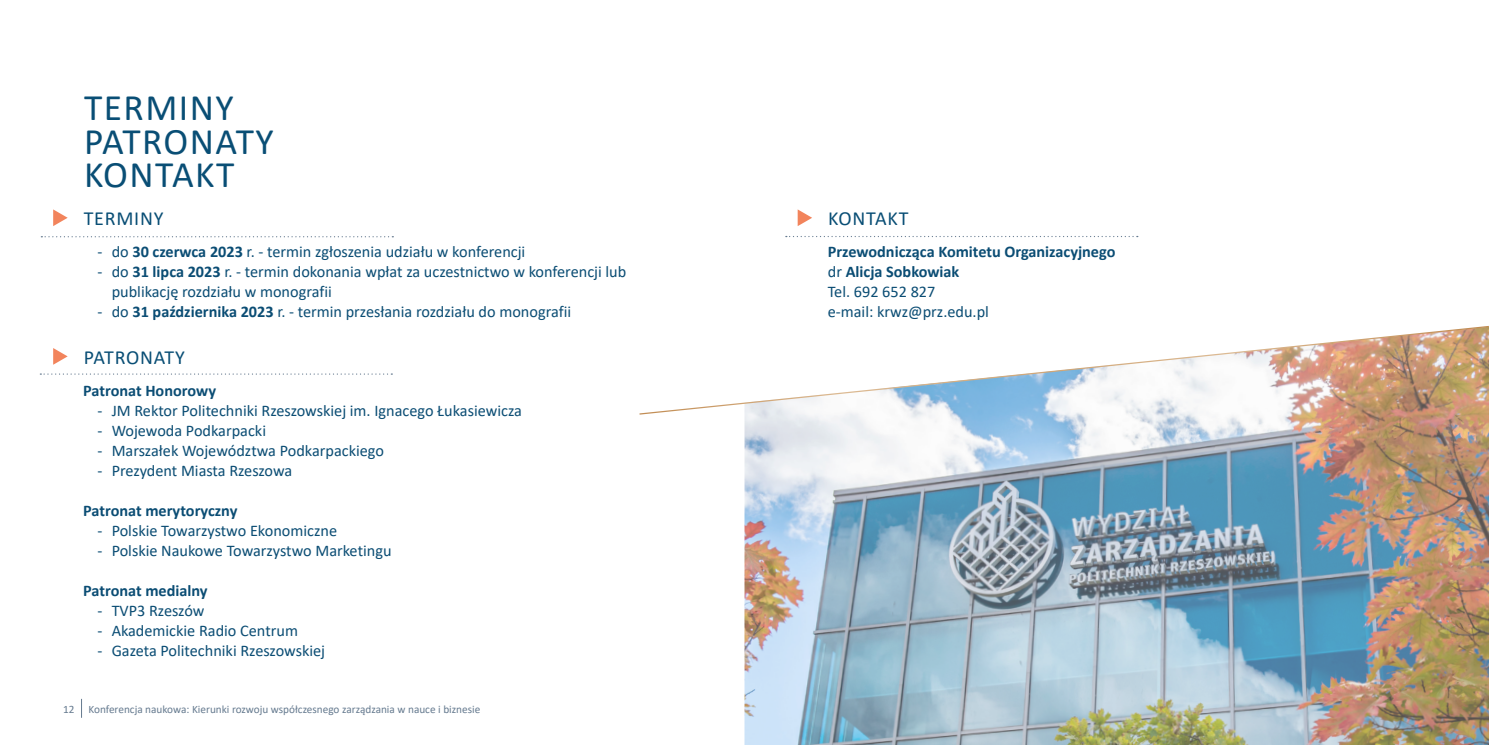
<style>
.page{position:relative;width:1489px;height:745px;background:#fff}
.page>*{position:absolute;margin:0;border:0;box-sizing:border-box;transform-origin:0 0}
.Body_headers_H1{font:37.5px/33.8px "Calibri";letter-spacing:.04em;color:#094e75}
.Body_headers_H2{font:20px "Calibri";letter-spacing:.04em;color:#094e75}
.Wypunktowanie{font:16.25px/20px "Calibri";color:#0b4d74}
.Body_Text{font:700 16.25px "Calibri";color:#0b4d74}
.Body_Text-2{font:16.25px "Calibri";color:#0b4d74}
.t1{font:11.25px "Calibri";color:#657a8f}
.s1{font-weight:700}
.s2{font-weight:400}
</style>
<div class="page">
<svg style="left:81px;top:698px;width:1px;height:19px"></svg>
<img style="left:744px;top:415px;width:744px;height:329px">
<svg style="left:785px;top:236px;width:352px;height:1px"></svg>
<svg style="left:797px;top:209px;width:15px;height:17px"></svg>
<svg style="left:639px;top:326px;width:849px;height:89px"></svg>
<svg style="left:40px;top:373px;width:352px;height:1px"></svg>
<svg style="left:41px;top:236px;width:352px;height:1px"></svg>
<svg style="left:53px;top:209px;width:15px;height:17px"></svg>
<svg style="left:53px;top:348px;width:15px;height:16px"></svg>
<h1 class="Body_headers_H1" style="left:84px;top:89px;width:191px">TERMINY<br>PATRONATY<br>KONTAKT</h1>
<h2 class="Body_headers_H2" style="left:84px;top:205px;width:81px">TERMINY</h2>
<p class="Wypunktowanie" style="left:97px;top:241px;width:429px">- do <span class="s1">30 czerwca 2023</span> r. - termin zgłoszenia udziału w konferencji</p>
<p class="Wypunktowanie" style="left:112px;top:261px;width:516px;text-indent:-14px">- do <span class="s1">31 lipca 2023</span> r. - termin dokonania wpłat za uczestnictwo w konferencji lub publikację rozdziału w monografii</p>
<p class="Wypunktowanie" style="left:97px;top:301px;width:475px">- do <span class="s1">31 października 2023</span> r. - termin przesłania rozdziału do monografii</p>
<h2 class="Body_headers_H2" style="left:84px;top:343px;width:103px">PATRONATY</h2>
<p class="Body_Text" style="left:83px;top:379px;width:134px">Patronat Honorowy</p>
<p class="Wypunktowanie" style="left:97px;top:400px;width:426px">- JM Rektor Politechniki Rzeszowskiej im. Ignacego Łukasiewicza</p>
<p class="Wypunktowanie" style="left:97px;top:420px;width:170px">- Wojewoda Podkarpacki</p>
<p class="Wypunktowanie" style="left:97px;top:440px;width:288px">- Marszałek Województwa Podkarpackiego</p>
<p class="Wypunktowanie" style="left:97px;top:460px;width:196px">- Prezydent Miasta Rzeszowa</p>
<p class="Body_Text" style="left:83px;top:499px;width:156px">Patronat merytoryczny</p>
<p class="Wypunktowanie" style="left:97px;top:520px;width:241px">- Polskie Towarzystwo Ekonomiczne</p>
<p class="Wypunktowanie" style="left:97px;top:540px;width:295px">- Polskie Naukowe Towarzystwo Marketingu</p>
<p class="Body_Text" style="left:83px;top:579px;width:126px">Patronat medialny</p>
<p class="Wypunktowanie" style="left:97px;top:600px;width:108px">- TVP3 Rzeszów</p>
<p class="Wypunktowanie" style="left:97px;top:620px;width:202px">- Akademickie Radio Centrum</p>
<p class="Wypunktowanie" style="left:97px;top:640px;width:229px">- Gazeta Politechniki Rzeszowskiej</p>
<p class="t1" style="left:63px;top:700px;width:418px">12 Konferencja naukowa: Kierunki rozwoju współczesnego zarządzania w nauce i biznesie</p>
<h2 class="Body_headers_H2" style="left:828px;top:205px;width:82px">KONTAKT</h2>
<p class="Body_Text" style="left:827px;top:240px;width:289px">Przewodnicząca Komitetu Organizacyjnego</p>
<p class="Body_Text" style="left:827px;top:260px;width:133px"><span class="s2">dr</span> Alicja Sobkowiak</p>
<p class="Body_Text-2" style="left:827px;top:280px;width:109px">Tel. 692 652 827</p>
<p class="Body_Text-2" style="left:827px;top:300px;width:163px">e-mail: krwz@prz.edu.pl</p>
</div>
